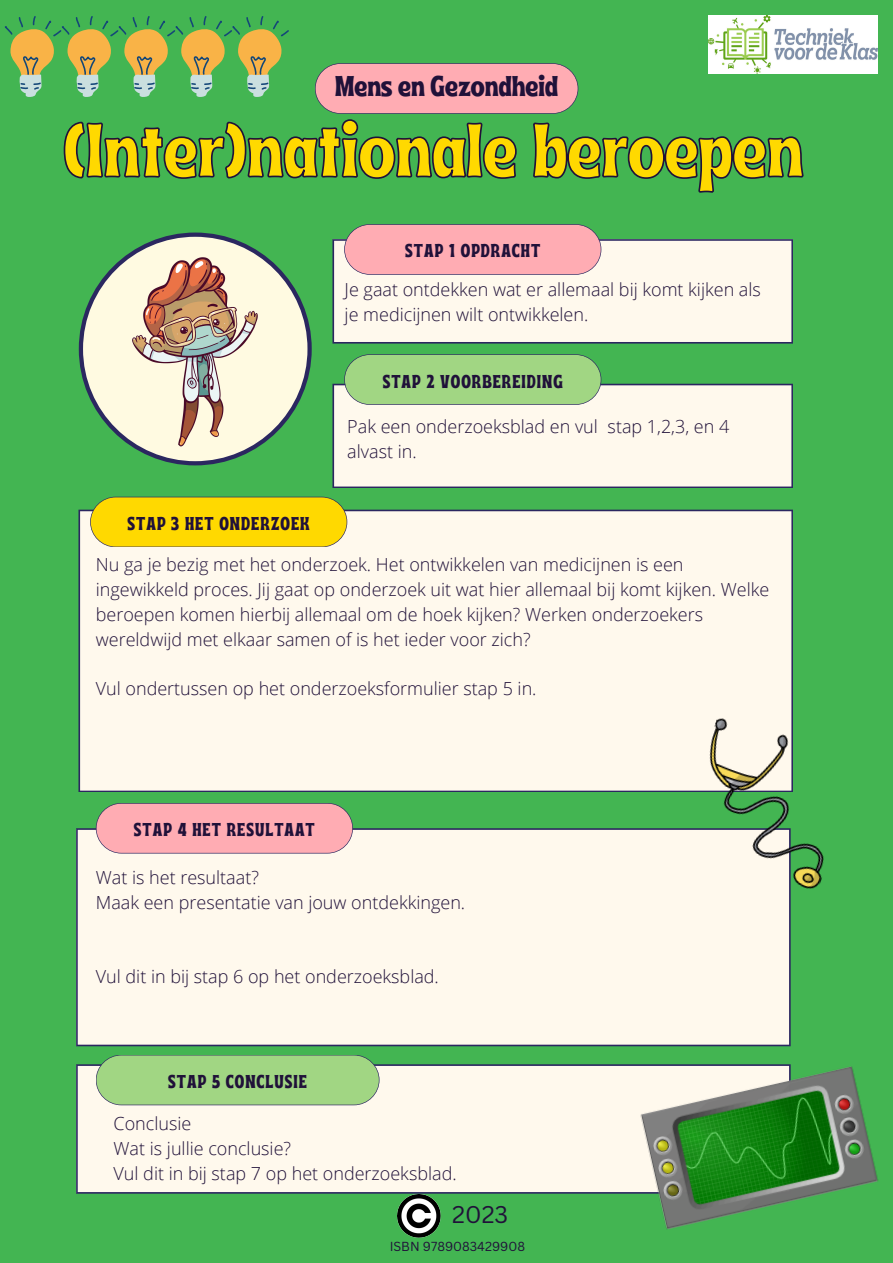
<style>
.page{position:relative;width:893px;height:1263px;background:#43b552}
.page>*{position:absolute;margin:0;border:0;box-sizing:border-box;transform-origin:0 0}
.t1{font:75.6px "Ayr Tropika Island Int";color:#ffd900}
.t2{font:28.58px "Ayr Tropika Island Int";color:#201139}
.t3{font:23.55px "Canva Sans";color:#201139}
.t4{font:18.6px "Ayr Tropika Island Int";letter-spacing:.055em;color:#201139}
.t5{font:300 18px/24.8px "Open Sans";color:#201139}
.t6{font:12.75px "Canva Sans";color:#201139}
</style>
<div class="page">
<div style="left:332px;top:239px;width:461px;height:105px;background:#fff9ed"></div>
<div style="left:332px;top:384px;width:461px;height:104px;background:#fff9ed"></div>
<div style="left:76px;top:1064px;width:556px;height:130px;background:#fff9ed"></div>
<div style="left:76px;top:828px;width:714px;height:218px;background:#fff9ed"></div>
<div style="left:78px;top:510px;width:715px;height:282px;background:#fff9ed"></div>
<svg style="left:90px;top:497px;width:257px;height:50px;background:#f7d508"></svg>
<svg style="left:344px;top:224px;width:257px;height:51px;background:#f4aaaf"></svg>
<svg style="left:344px;top:354px;width:257px;height:51px;background:#9dd183"></svg>
<svg style="left:96px;top:803px;width:257px;height:50px;background:#f6abb0"></svg>
<svg style="left:96px;top:1055px;width:283px;height:50px;background:#9fd283"></svg>
<svg style="left:79px;top:233px;width:233px;height:232px;fill:#fffae1"></svg>
<svg style="left:63px;top:119px;width:741px;height:74px"></svg>
<svg style="left:315px;top:63px;width:263px;height:51px;background:#efa8ab"></svg>
<img style="left:709px;top:16px;width:168px;height:58px">
<img style="left:397px;top:1195px;width:43px;height:43px">
<img style="left:673px;top:708px;width:151px;height:190px">
<img style="left:632px;top:1064px;width:246px;height:166px">
<svg style="left:5px;top:16px;width:284px;height:81px"></svg>
<h4 class="t2" style="left:335px;top:59px;width:224px">Mens en Gezondheid</h4>
<h1 class="t1" style="left:63px;top:78px;width:742px">(Inter)nationale beroepen</h1>
<p class="t4" style="left:405px;top:233px;width:137px">STAP 1 OPDRACHT</p>
<h5 class="t5" style="left:345px;top:276px;width:418px">Je gaat ontdekken wat er allemaal bij komt kijken als je medicijnen wilt ontwikkelen.</h5>
<p class="t4" style="left:383px;top:363px;width:182px">STAP 2 VOORBEREIDING</p>
<p class="t4" style="left:128px;top:506px;width:184px">STAP 3 HET ONDERZOEK</p>
<p class="t5" style="left:347px;top:414px;width:383px">Pak een onderzoeksblad en vul stap 1,2,3, en 4 alvast in.</p>
<h5 class="t5" style="left:96px;top:552px;width:675px">Nu ga je bezig met het onderzoek. Het ontwikkelen van medicijnen is een ingewikkeld proces. Jij gaat op onderzoek uit wat hier allemaal bij komt kijken. Welke beroepen komen hierbij allemaal om de hoek kijken? Werken onderzoekers wereldwijd met elkaar samen of is het ieder voor zich?</h5>
<h5 class="t5" style="left:96px;top:676px;width:442px">Vul ondertussen op het onderzoeksformulier stap 5 in.</h5>
<p class="t4" style="left:134px;top:812px;width:182px">STAP 4 HET RESULTAAT</p>
<h4 class="t5" style="left:96px;top:865px;width:371px">Wat is het resultaat?<br>Maak een presentatie van jouw ontdekkingen.</h4>
<h5 class="t5" style="left:96px;top:964px;width:344px">Vul dit in bij stap 6 op het onderzoeksblad.</h5>
<p class="t4" style="left:168px;top:1064px;width:140px">STAP 5 CONCLUSIE</p>
<h5 class="t5" style="left:114px;top:1111px;width:344px">Conclusie<br>Wat is jullie conclusie?<br>Vul dit in bij stap 7 op het onderzoeksblad.</h5>
<h4 class="t3" style="left:452px;top:1198px;width:57px">2023</h4>
<h4 class="t6" style="left:390px;top:1237px;width:137px">ISBN 9789083429908</h4>
</div>
